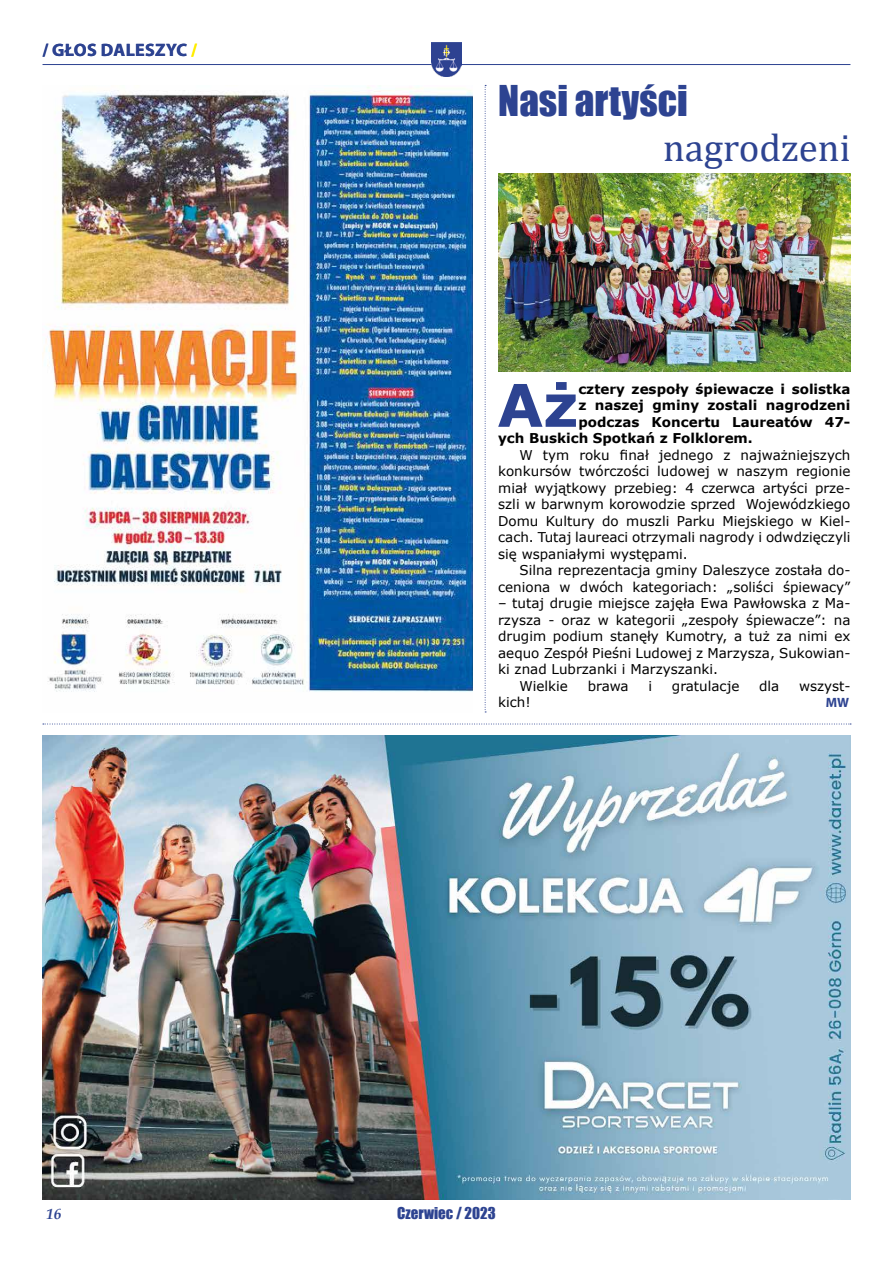
<style>
.page{position:relative;width:893px;height:1263px;background:#fff}
.page>*{position:absolute;margin:0;border:0;box-sizing:border-box;transform-origin:0 0}
.t1{font:700 58.95px "Verdana";color:#2d4391}
.t2{font:39px "Impact";color:#2d4391}
.t3{font:39px "Cambria";color:#2d4391}
.t4{font:700 18px "Myriad Pro";letter-spacing:.02em;color:#2d4391}
.t5{font:15px "Impact";color:#2d4391}
.t6{font:italic 700 15px "Palatino Linotype";color:#2d4391}
.t7{font:13.5px/16.5px "Verdana";color:#000;text-align:justify}
.t8{font:700 13.5px "Verdana";color:#000}
.t9{font:700 13.5px "Myriad Pro";color:#2d4391}
.s1{color:#ffed00}
</style>
<div class="page">
<hr style="left:43px;top:64px;width:807px;height:1px;background:#2d4391">
<img style="left:432px;top:43px;width:29px;height:34px">
<svg style="left:43px;top:724px;width:808px;height:1px"></svg>
<img style="left:498px;top:174px;width:352px;height:198px">
<img style="left:43px;top:86px;width:429px;height:606px">
<svg style="left:485px;top:85px;width:1px;height:627px"></svg>
<img style="left:43px;top:736px;width:807px;height:463px">
<h3 class="t4" style="left:43px;top:38px;width:156px">/ GŁOS DALESZYC <span class="s1">/</span></h3>
<h2 class="t2" style="left:498px;top:70px;width:191px">Nasi artyści</h2>
<h2 class="t3" style="left:663px;top:125px;width:189px">nagrodzeni</h2>
<h1 class="t1" style="left:497px;top:364px;width:82px">Aż</h1>
<p class="t8" style="left:578px;top:379px;width:274px">cztery zespoły śpiewacze i solistka</p>
<p class="t8" style="left:578px;top:396px;width:274px">z naszej gminy zostali nagrodzeni</p>
<p class="t8" style="left:578px;top:412px;width:274px">podczas Koncertu Laureatów 47-</p>
<p class="t8" style="left:498px;top:429px;width:256px">ych Buskich Spotkań z Folklorem.</p>
<p class="t7" style="left:498px;top:446px;width:354px;text-indent:21px">W tym roku finał jednego z najważniejszych konkursów twórczości ludowej w naszym regionie miał wyjątkowy przebieg: 4 czerwca artyści prze&shy;szli w barwnym korowodzie sprzed Wojewódzkiego Domu Kultury do muszli Parku Miejskiego w Kiel&shy;cach. Tutaj laureaci otrzymali nagrody i odwdzięczyli się wspaniałymi występami.</p>
<p class="t7" style="left:498px;top:562px;width:354px;text-align:right">Silna reprezentacja gminy Daleszyce została do&shy;ceniona w dwóch kategoriach: „soliści śpiewacy”</p>
<p class="t7" style="left:498px;top:595px;width:354px">– tutaj drugie miejsce zajęła Ewa Pawłowska z Ma-</p>
<p class="t7" style="left:498px;top:611px;width:354px">rzysza - oraz w kategorii „zespoły śpiewacze”: na</p>
<p class="t7" style="left:498px;top:628px;width:354px">drugim podium stanęły Kumotry, a tuż za nimi ex</p>
<p class="t7" style="left:498px;top:644px;width:354px">aequo Zespół Pieśni Ludowej z Marzysza, Sukowian-</p>
<p class="t7" style="left:498px;top:661px;width:221px">ki znad Lubrzanki i Marzyszanki.</p>
<p class="t7" style="left:519px;top:677px;width:50px">Wielkie</p>
<p class="t7" style="left:588px;top:677px;width:43px">brawa</p>
<p class="t7" style="left:648px;top:677px;width:5px">i</p>
<p class="t7" style="left:672px;top:677px;width:69px">gratulacje</p>
<p class="t7" style="left:759px;top:677px;width:22px">dla</p>
<p class="t7" style="left:799px;top:677px;width:53px">wszyst-</p>
<p class="t7" style="left:498px;top:694px;width:34px">kich!</p>
<p class="t9" style="left:826px;top:694px;width:25px">MW</p>
<p class="t6" style="left:46px;top:1203px;width:16px">16</p>
<p class="t5" style="left:397px;top:1202px;width:100px">Czerwiec / 2023</p>
</div>
